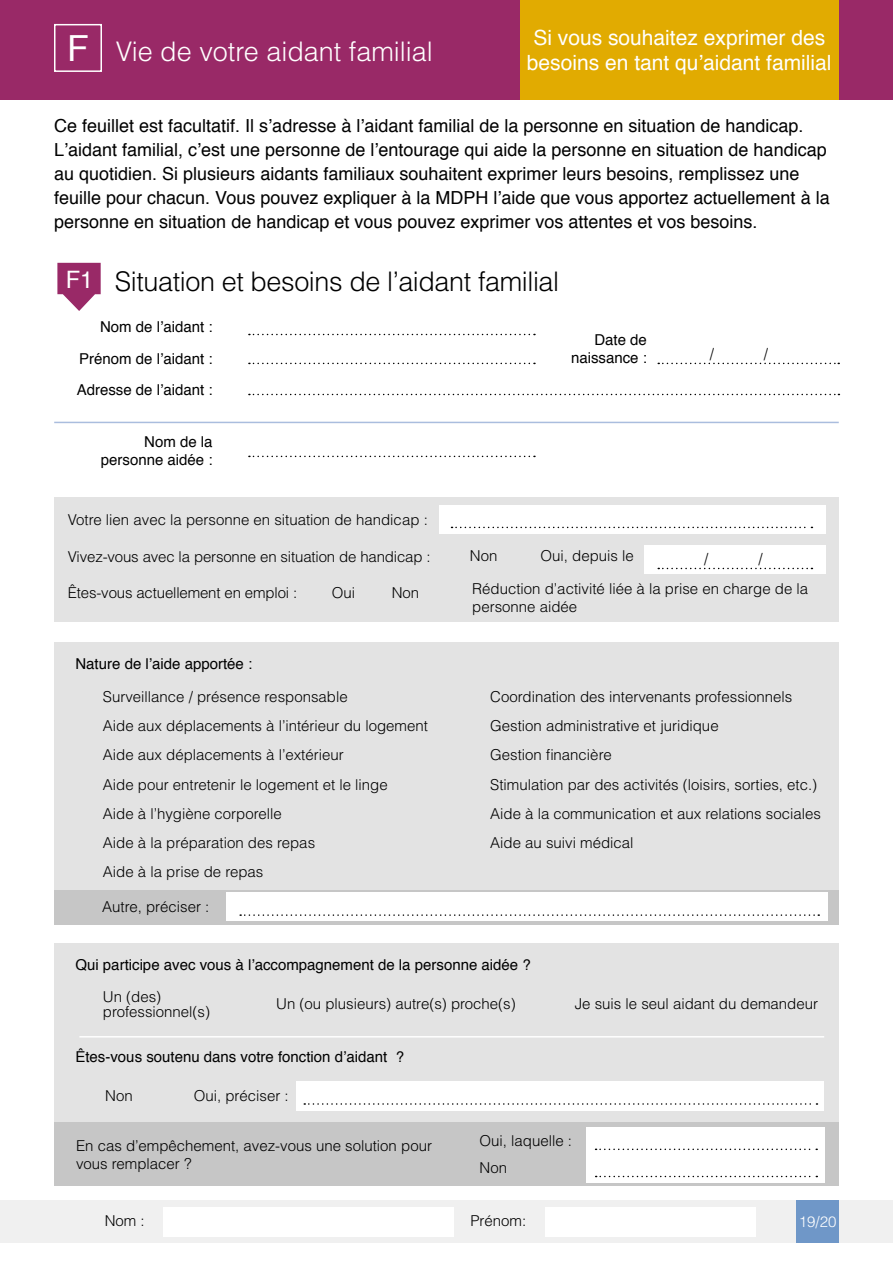
<style>
.page{position:relative;width:893px;height:1263px;background:#fff}
.page>*{position:absolute;margin:0;border:0;box-sizing:border-box;transform-origin:0 0}
.t1{font:36px "Helvetica";color:#fff}
.t2{font:300 27px "Helvetica";letter-spacing:-.015em;color:#000}
.t3{font:300 27px "Helvetica";color:#fff}
.t4{font:24px "Helvetica";color:#fff}
.t5{font:21px/25.2px "Helvetica";color:#fff;text-align:center}
.t6{font:18px/24px "Helvetica";color:#000}
.t7{font:300 15px/18px "Helvetica";color:#000}
.t8{font:15px/18px "Helvetica";color:#000;text-align:right}
.t9{font:300 15px "Helvetica";color:#fff}
</style>
<div class="page">
<div style="left:0;top:1200px;width:893px;height:43px;background:#f0f0f0"></div>
<div style="left:163px;top:1207px;width:291px;height:29px;background:#fff"></div>
<div style="left:545px;top:1207px;width:211px;height:29px;background:#fff"></div>
<div style="left:796px;top:1200px;width:43px;height:43px;background:#6f97c8"></div>
<svg style="left:658px;top:363px;width:181px;height:1px"></svg>
<div style="left:54px;top:498px;width:785px;height:124px;background:#e3e3e3"></div>
<div style="left:54px;top:943px;width:785px;height:193px;background:#e3e3e3"></div>
<div style="left:54px;top:642px;width:785px;height:282px;background:#e3e3e3"></div>
<div style="left:54px;top:1122px;width:785px;height:64px;background:#c6c6c6"></div>
<div style="left:440px;top:506px;width:386px;height:28px;background:#fff"></div>
<div style="left:644px;top:546px;width:182px;height:28px;background:#fff"></div>
<hr style="left:79px;top:1036px;width:745px;height:1px;background:#fff">
<div style="left:0;top:0;width:893px;height:100px;background:#992967"></div>
<div style="left:520px;top:0;width:319px;height:100px;background:#e1ab01"></div>
<hr style="left:54px;top:422px;width:785px;height:1px;background:#aabdde">
<svg style="left:249px;top:334px;width:286px;height:1px"></svg>
<svg style="left:249px;top:363px;width:286px;height:1px"></svg>
<svg style="left:249px;top:394px;width:590px;height:1px"></svg>
<svg style="left:249px;top:456px;width:286px;height:1px"></svg>
<svg style="left:451px;top:527px;width:361px;height:1px"></svg>
<div style="left:54px;top:890px;width:785px;height:34px;background:#c6c6c6"></div>
<div style="left:226px;top:893px;width:602px;height:28px;background:#fff"></div>
<svg style="left:240px;top:914px;width:579px;height:2px"></svg>
<svg style="left:57px;top:263px;width:44px;height:48px"></svg>
<div style="left:54px;top:24px;width:48px;height:48px;border:2px solid #fff"></div>
<div style="left:296px;top:1082px;width:528px;height:29px;background:#fff"></div>
<svg style="left:304px;top:1103px;width:513px;height:2px"></svg>
<div style="left:586px;top:1127px;width:238px;height:56px;background:#fff"></div>
<svg style="left:596px;top:1148px;width:221px;height:2px"></svg>
<svg style="left:596px;top:1176px;width:221px;height:1px"></svg>
<svg style="left:658px;top:568px;width:154px;height:1px"></svg>
<h1 class="t1" style="left:67px;top:21px;width:23px">F</h1>
<h2 class="t3" style="left:116px;top:34px;width:319px">Vie de votre aidant familial</h2>
<h3 class="t5" style="left:527px;top:26px;width:306px">Si vous souhaitez exprimer des besoins en tant qu’aidant familial</h3>
<p class="t6" style="left:54px;top:114px;width:777px">Ce feuillet est facultatif. Il s’adresse à l’aidant familial de la personne en situation de handicap.<br>L’aidant familial, c’est une personne de l’entourage qui aide la personne en situation de handicap au quotidien. Si plusieurs aidants familiaux souhaitent exprimer leurs besoins, remplissez une feuille pour chacun. Vous pouvez expliquer à la MDPH l’aide que vous apportez actuellement à la personne en situation de handicap et vous pouvez exprimer vos attentes et vos besoins.</p>
<h3 class="t4" style="left:66px;top:261px;width:29px">F1</h3>
<h2 class="t2" style="left:115px;top:265px;width:446px">Situation et besoins de l’aidant familial</h2>
<p class="t8" style="left:77px;top:312px;width:137px;line-height:31px;text-align:justify;text-indent:23px">Nom de l’aidant :<br>Prénom de l’aidant :<br>Adresse de l’aidant :</p>
<p class="t8" style="left:571px;top:331px;width:77px">Date de naissance :</p>
<p class="t8" style="left:101px;top:433px;width:113px">Nom de la personne aidée :</p>
<p class="t7" style="left:710px;top:345px;width:6px">/</p>
<p class="t7" style="left:764px;top:345px;width:6px">/</p>
<p class="t7" style="left:68px;top:511px;width:361px">Votre lien avec la personne en situation de handicap :</p>
<p class="t7" style="left:68px;top:547px;width:364px">Vivez-vous avec la personne en situation de handicap :</p>
<p class="t7" style="left:68px;top:583px;width:231px">Êtes-vous actuellement en emploi :</p>
<p class="t7" style="left:541px;top:546px;width:95px">Oui, depuis le</p>
<p class="t7" style="left:470px;top:546px;width:29px">Non</p>
<p class="t7" style="left:704px;top:550px;width:6px">/</p>
<p class="t7" style="left:758px;top:550px;width:6px">/</p>
<p class="t7" style="left:332px;top:583px;width:25px">Oui</p>
<p class="t7" style="left:472px;top:579px;width:337px">Réduction d’activité liée à la prise en charge de la personne aidée</p>
<p class="t7" style="left:392px;top:583px;width:29px">Non</p>
<p class="t8" style="left:75px;top:655px;width:178px">Nature de l’aide apportée :</p>
<p class="t7" style="left:103px;top:687px;width:246px">Surveillance / présence responsable</p>
<p class="t7" style="left:490px;top:687px;width:304px">Coordination des intervenants professionnels</p>
<p class="t7" style="left:103px;top:716px;width:327px">Aide aux déplacements à l’intérieur du logement</p>
<p class="t7" style="left:490px;top:716px;width:230px">Gestion administrative et juridique</p>
<p class="t7" style="left:103px;top:746px;width:242px">Aide aux déplacements à l’extérieur</p>
<p class="t7" style="left:490px;top:746px;width:123px">Gestion financière</p>
<p class="t7" style="left:103px;top:775px;width:286px">Aide pour entretenir le logement et le linge</p>
<p class="t7" style="left:490px;top:775px;width:329px">Stimulation par des activités (loisirs, sorties, etc.)</p>
<p class="t7" style="left:103px;top:804px;width:180px">Aide à l’hygiène corporelle</p>
<p class="t7" style="left:490px;top:804px;width:332px">Aide à la communication et aux relations sociales</p>
<p class="t7" style="left:103px;top:828px;width:214px;line-height:29.2px">Aide à la préparation des repas<br>Aide à la prise de repas</p>
<p class="t7" style="left:490px;top:834px;width:145px">Aide au suivi médical</p>
<p class="t7" style="left:102px;top:898px;width:109px">Autre, préciser :</p>
<p class="t8" style="left:75px;top:956px;width:457px">Qui participe avec vous à l’accompagnement de la personne aidée ?</p>
<p class="t7" style="left:103px;top:989px;width:109px;line-height:15px">Un (des) professionnel(s)</p>
<p class="t7" style="left:276px;top:995px;width:241px">Un (ou plusieurs) autre(s) proche(s)</p>
<p class="t7" style="left:575px;top:995px;width:245px">Je suis le seul aidant du demandeur</p>
<p class="t8" style="left:75px;top:1048px;width:330px">Êtes-vous soutenu dans votre fonction d’aidant ?</p>
<p class="t7" style="left:194px;top:1087px;width:97px">Oui, préciser :</p>
<p class="t7" style="left:105px;top:1087px;width:29px">Non</p>
<p class="t7" style="left:76px;top:1136px;width:357px">En cas d’empêchement, avez-vous une solution pour vous remplacer ?</p>
<p class="t7" style="left:480px;top:1131px;width:94px">Oui, laquelle :</p>
<p class="t7" style="left:480px;top:1159px;width:29px">Non</p>
<p class="t7" style="left:105px;top:1211px;width:42px">Nom :</p>
<p class="t7" style="left:470px;top:1211px;width:57px">Prénom:</p>
<p class="t9" style="left:799px;top:1212px;width:39px">19/20</p>
</div>
